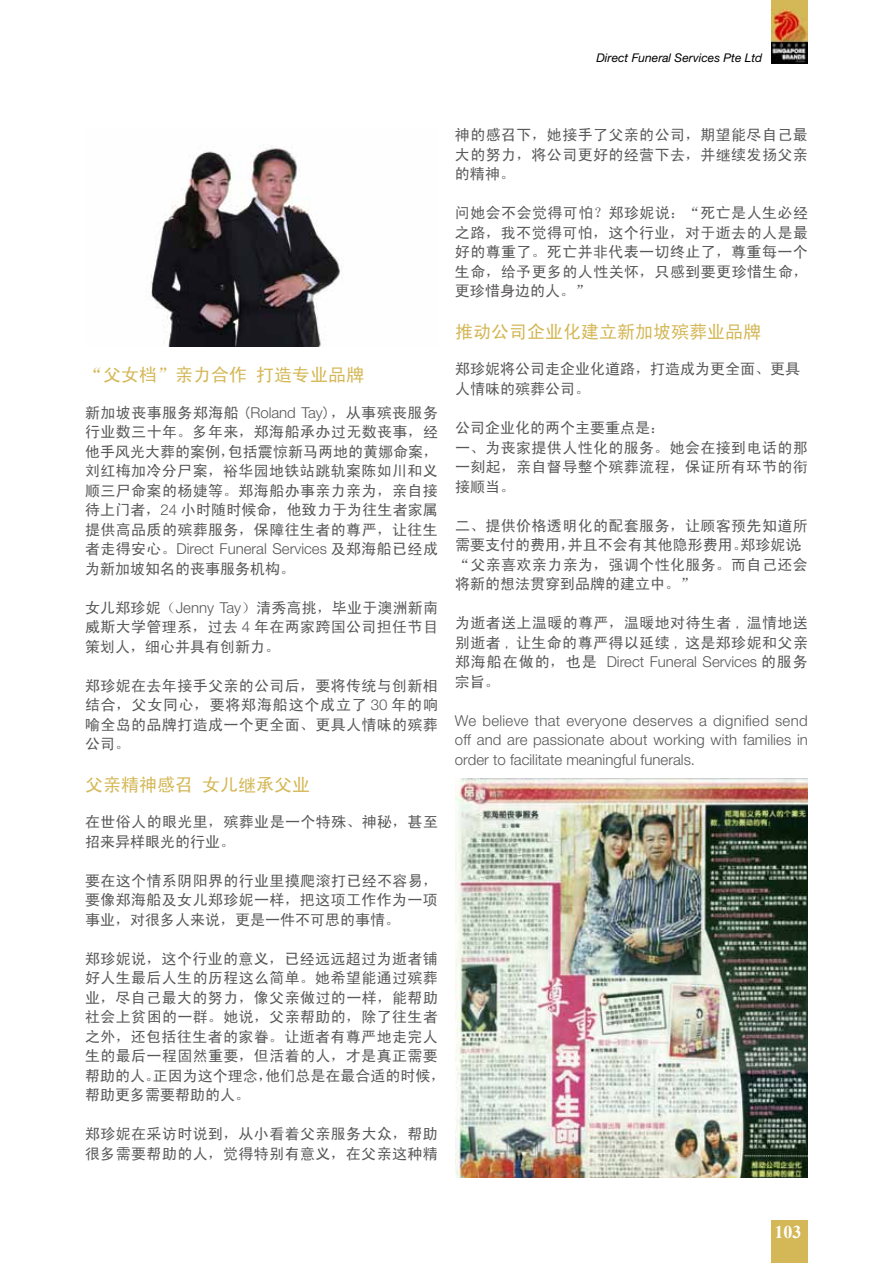
<style>
.page{position:relative;width:893px;height:1263px;background:#fff}
.page>*{position:absolute;margin:0;border:0;box-sizing:border-box;transform-origin:0 0}
.t1{font:18px "Sim Hei";color:#d4b756}
.t2{font:700 18px "Times New Roman";color:#fff}
.t3{font:15px/19.5px "Sim Hei";letter-spacing:.025em;color:#595757;text-align:justify}
.t4{font:300 15px/19.5px "Helvetica Neue LT Pro";color:#595757;text-align:justify}
.t5{font:15px/19.5px "Sim Hei";color:#595757}
.t6{font:italic 12px "Helvetica Neue LT Pro";color:#000}
.s1{font-family:"Helvetica Neue LT Pro";font-weight:300}
.s2{font-family:"Sim Hei";font-weight:400}
</style>
<div class="page">
<div style="left:771px;top:1220px;width:37px;height:43px;background:#d4b756"></div>
<div style="left:771px;top:0;width:37px;height:12px;background:#d4b756"></div>
<img style="left:771px;top:10px;width:37px;height:54px">
<img style="left:151px;top:146px;width:191px;height:201px">
<img style="left:455px;top:778px;width:353px;height:400px">
<p class="t6" style="left:596px;top:50px;width:167px">Direct Funeral Services Pte Ltd</p>
<p class="t1" style="left:85px;top:366px;width:280px">“父女档”亲力合作 打造专业品牌</p>
<p class="t3" style="left:85px;top:402px;width:354px">新加坡丧事服务郑海船 (<span class="s1">Roland Tay</span>)，从事殡丧服务行业数三十年。多年来，郑海船承办过无数丧事，经他手风光大葬的案例，包括震惊新马两地的黄娜命案，刘红梅加冷分尸案，裕华园地铁站跳轨案陈如川和义顺三尸命案的杨婕等。郑海船办事亲力亲为，亲自接待上门者，<span class="s1">24</span> 小时随时候命，他致力于为往生者家属提供高品质的殡葬服务，保障往生者的尊严，让往生</p>
<p class="t4" style="left:85px;top:539px;width:354px"><span class="s2">者走得安心。</span>Direct Funeral Services <span class="s2">及郑海船已经成</span></p>
<p class="t5" style="left:85px;top:558px;width:211px">为新加坡知名的丧事服务机构。</p>
<p class="t3" style="left:85px;top:597px;width:354px">女儿郑珍妮（<span class="s1">Jenny Tay</span>）清秀高挑，毕业于澳洲新南威斯大学管理系，过去 <span class="s1">4</span> 年在两家跨国公司担任节目策划人，细心并具有创新力。</p>
<p class="t3" style="left:85px;top:675px;width:354px">郑珍妮在去年接手父亲的公司后，要将传统与创新相结合，父女同心，要将郑海船这个成立了 <span class="s1">30</span> 年的响喻全岛的品牌打造成一个更全面、更具人情味的殡葬公司。</p>
<p class="t1" style="left:85px;top:775px;width:226px">父亲精神感召 女儿继承父业</p>
<p class="t3" style="left:85px;top:812px;width:354px">在世俗人的眼光里，殡葬业是一个特殊、神秘，甚至招来异样眼光的行业。</p>
<p class="t3" style="left:85px;top:870px;width:354px">要在这个情系阴阳界的行业里摸爬滚打已经不容易，要像郑海船及女儿郑珍妮一样，把这项工作作为一项事业，对很多人来说，更是一件不可思的事情。</p>
<p class="t3" style="left:85px;top:948px;width:362px;text-align:left">郑珍妮说，这个行业的意义，已经远远超过为逝者铺好人生最后人生的历程这么简单。她希望能通过殡葬业，尽自己最大的努力，像父亲做过的一样，能帮助社会上贫困的一群。她说，父亲帮助的，除了往生者之外，还包括往生者的家眷。让逝者有尊严地走完人生的最后一程固然重要，但活着的人，才是真正需要帮助的人。正因为这个理念，他们总是在最合适的时候，帮助更多需要帮助的人。</p>
<p class="t3" style="left:85px;top:1124px;width:354px">郑珍妮在采访时说到，从小看着父亲服务大众，帮助很多需要帮助的人，觉得特别有意义，在父亲这种精</p>
<p class="t3" style="left:455px;top:125px;width:354px">神的感召下，她接手了父亲的公司，期望能尽自己最大的努力，将公司更好的经营下去，并继续发扬父亲的精神。</p>
<p class="t3" style="left:455px;top:203px;width:354px">问她会不会觉得可怕？郑珍妮说：“死亡是人生必经之路，我不觉得可怕，这个行业，对于逝去的人是最好的尊重了。死亡并非代表一切终止了，尊重每一个生命，给予更多的人性关怀，只感到要更珍惜生命，更珍惜身边的人。”</p>
<p class="t1" style="left:455px;top:323px;width:307px">推动公司企业化建立新加坡殡葬业品牌</p>
<p class="t5" style="left:455px;top:359px;width:347px">郑珍妮将公司走企业化道路，打造成为更全面、更具人情味的殡葬公司。</p>
<p class="t3" style="left:455px;top:418px;width:354px;text-align:left">公司企业化的两个主要重点是：<br>一、为丧家提供人性化的服务。她会在接到电话的那一刻起，亲自督导整个殡葬流程，保证所有环节的衔接顺当。</p>
<p class="t3" style="left:455px;top:515px;width:358px;text-align:left">二、提供价格透明化的配套服务，让顾客预先知道所需要支付的费用，并且不会有其他隐形费用。郑珍妮说：“父亲喜欢亲力亲为，强调个性化服务。而自己还会将新的想法贯穿到品牌的建立中。”</p>
<p class="t3" style="left:455px;top:613px;width:354px">为逝者送上温暖的尊严，温暖地对待生者 , 温情地送别逝者 , 让生命的尊严得以延续 , 这是郑珍妮和父亲</p>
<p class="t4" style="left:455px;top:652px;width:354px"><span class="s2">郑海船在做的，也是</span> Direct Funeral Services <span class="s2">的服务</span></p>
<p class="t3" style="left:455px;top:671px;width:46px">宗旨。</p>
<p class="t4" style="left:455px;top:710px;width:354px">We believe that everyone deserves a dignified send off and are passionate about working with families in order to facilitate meaningful funerals.</p>
<p class="t2" style="left:775px;top:1219px;width:28px">103</p>
</div>
